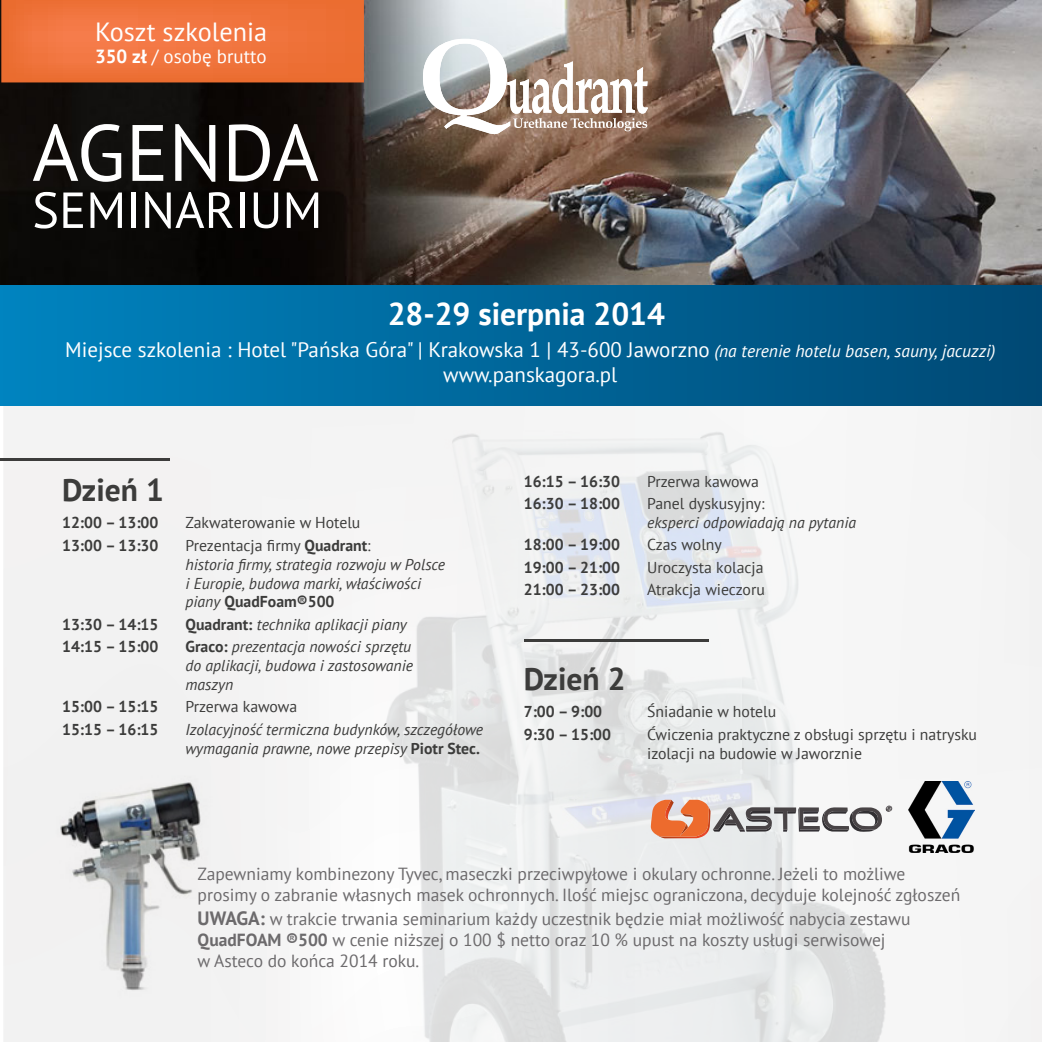
<style>
.page{position:relative;width:1042px;height:1042px;background:#fff}
.page>*{position:absolute;margin:0;border:0;box-sizing:border-box;transform-origin:0 0}
.t1{font:79.8px "PT Sans";color:#fff}
.t2{font:50.57px "PT Sans";color:#fff}
.t3{font:700 31.5px "PT Sans";color:#fff}
.t4{font:700 31.5px "PT Sans";color:#3c3c3b}
.t5{font:26.25px "PT Sans";color:#fff}
.t6{font:21px/25.2px "PT Sans";color:#fff;text-align:center}
.t7{font:18.9px "PT Sans";color:#fff}
.t8{font:17.5px/21px "PT Sans";color:#6c6a6c}
.t9{font:italic 15.75px/18.9px "PT Sans";color:#3c3c3b}
.t10{font:15.75px/18.9px "PT Sans";color:#3c3c3b}
.t11{font:700 15.75px "PT Sans";color:#3c3c3b}
.s1{font-weight:700}
.s2{font-style:italic;font-size:17.5px}
.s3{font-style:normal}
.s4{font-weight:700;font-style:normal}
.s5{font-weight:700;font-size:19.25px}
</style>
<div class="page">
<img style="left:4px;top:406px;width:1038px;height:636px">
<img style="left:0;top:0;width:1042px;height:285px">
<div style="left:0;top:285px;width:1042px;height:121px;background:linear-gradient(to right,#0084c0,#004874)"></div>
<svg style="left:651px;top:800px;width:241px;height:38px"></svg>
<img style="left:909px;top:781px;width:66px;height:72px">
<svg style="left:1px;top:0;width:363px;height:82px;background:#ee723a"></svg>
<hr style="left:0;top:458px;width:170px;height:3px;background:#3c3c3b">
<hr style="left:524px;top:639px;width:185px;height:3px;background:#3c3c3b">
<svg style="left:423px;top:39px;width:225px;height:96px"></svg>
<img style="left:3px;top:746px;width:313px;height:280px">
<h3 class="t5" style="left:95px;top:14px;width:174px">Koszt szkolenia</h3>
<p class="t7" style="left:95px;top:44px;width:173px"><span class="s1">350 zł</span> / osobę brutto</p>
<h1 class="t1" style="left:32px;top:102px;width:288px">AGENDA</h1>
<h2 class="t2" style="left:32px;top:178px;width:292px">SEMINARIUM</h2>
<h3 class="t3" style="left:388px;top:293px;width:279px">28-29 sierpnia 2014</h3>
<p class="t6" style="left:65px;top:336px;width:931px">Miejsce szkolenia : Hotel "Pańska Góra" | Krakowska 1 | 43-600 Jaworzno <span class="s2">(na terenie hotelu basen, sauny, jacuzzi) </span>www.panskagora.pl</p>
<h3 class="t4" style="left:62px;top:469px;width:103px">Dzień 1</h3>
<p class="t11" style="left:62px;top:512px;width:98px">12:00 – 13:00</p>
<p class="t10" style="left:185px;top:513px;width:176px">Zakwaterowanie w Hotelu</p>
<p class="t11" style="left:62px;top:535px;width:98px">13:00 – 13:30</p>
<p class="t9" style="left:185px;top:535px;width:261px"><span class="s3">Prezentacja firmy</span> <span class="s4">Quadrant</span><span class="s3">:<br></span>historia firmy, strategia rozwoju w Polsce i Europie, budowa marki, właściwości piany <span class="s4">QuadFoam®500</span></p>
<p class="t11" style="left:62px;top:614px;width:98px">13:30 – 14:15</p>
<p class="t9" style="left:185px;top:614px;width:223px"><span class="s4">Quadrant:</span> technika aplikacji piany</p>
<p class="t11" style="left:62px;top:636px;width:98px">14:15 – 15:00</p>
<p class="t9" style="left:185px;top:637px;width:229px;text-align:justify"><span class="s4">Graco:</span> prezentacja nowości sprzętu do aplikacji, budowa i zastosowanie maszyn</p>
<p class="t11" style="left:62px;top:696px;width:98px">15:00 – 15:15</p>
<p class="t10" style="left:185px;top:697px;width:113px">Przerwa kawowa</p>
<p class="t11" style="left:62px;top:719px;width:98px">15:15 – 16:15</p>
<p class="t9" style="left:185px;top:719px;width:299px">Izolacyjność termiczna budynków, szczegółowe wymagania prawne, nowe przepisy <span class="s4">Piotr Stec.</span></p>
<p class="t11" style="left:524px;top:470px;width:98px">16:15 – 16:30</p>
<p class="t10" style="left:647px;top:471px;width:113px">Przerwa kawowa</p>
<p class="t11" style="left:524px;top:493px;width:98px">16:30 – 18:00</p>
<p class="t10" style="left:647px;top:493px;width:119px">Panel dyskusyjny:</p>
<p class="t9" style="left:647px;top:512px;width:210px">eksperci odpowiadają na pytania</p>
<p class="t11" style="left:524px;top:534px;width:98px">18:00 – 19:00</p>
<p class="t10" style="left:647px;top:535px;width:76px">Czas wolny</p>
<p class="t11" style="left:524px;top:556px;width:98px">19:00 – 21:00</p>
<p class="t10" style="left:647px;top:557px;width:118px">Uroczysta kolacja</p>
<p class="t11" style="left:524px;top:579px;width:98px">21:00 – 23:00</p>
<p class="t10" style="left:647px;top:580px;width:119px">Atrakcja wieczoru</p>
<h3 class="t4" style="left:524px;top:657px;width:103px">Dzień 2</h3>
<p class="t11" style="left:524px;top:701px;width:80px">7:00 – 9:00</p>
<p class="t10" style="left:647px;top:702px;width:131px">Śniadanie w hotelu</p>
<p class="t11" style="left:524px;top:723px;width:89px">9:30 – 15:00</p>
<p class="t10" style="left:647px;top:724px;width:331px">Ćwiczenia praktyczne z obsługi sprzętu i natrysku izolacji na budowie w Jaworznie</p>
<p class="t8" style="left:198px;top:863px;width:764px">Zapewniamy kombinezony Tyvec, maseczki przeciwpyłowe i okulary ochronne. Jeżeli to możliwe prosimy o zabranie własnych masek ochronnych. Ilość miejsc ograniczona, decyduje kolejność zgłoszeń</p>
<p class="t8" style="left:198px;top:907px;width:714px"><span class="s5">UWAGA:</span> w trakcie trwania seminarium każdy uczestnik będzie miał możliwość nabycia zestawu<br><span class="s1">QuadFOAM ®500</span> w cenie niższej o 100 $ netto oraz 10 % upust na koszty usługi serwisowej<br>w Asteco do końca 2014 roku.</p>
</div>
